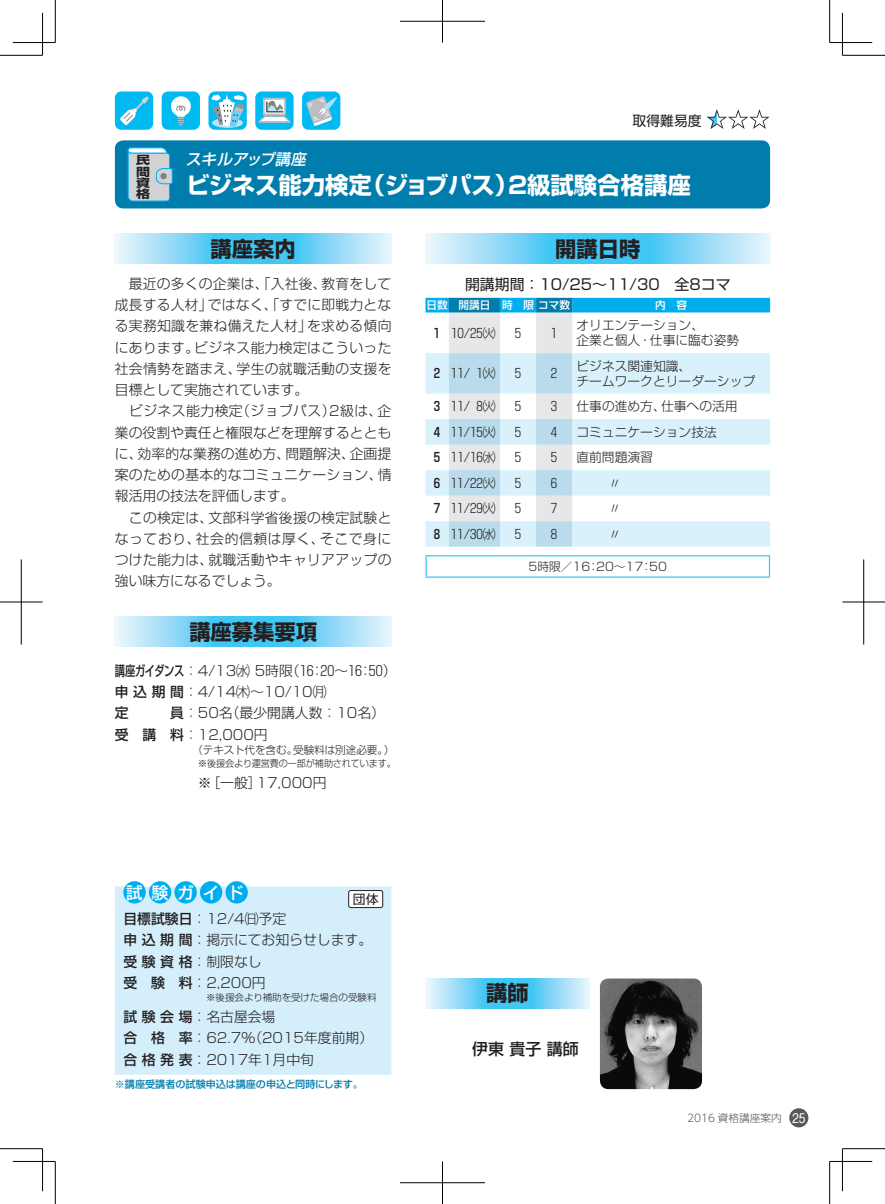
<style>
.page{position:relative;width:885px;height:1204px;background:#fff}
.page>*{position:absolute;margin:0;border:0;box-sizing:border-box;transform-origin:0 0}
.t1{font:700 23.4px "Shin Go Pr 6 N";color:#fff}
.t2{font:700 21.3px "Shin Go Pr 6 N";color:#231f20}
.t3{font:500 16.5px "Shin Go Pr 6 N";letter-spacing:.55em;color:#fff}
.t4{font:500 15.9px "Shin Go Pr 6 N";color:#231f20}
.t5{font:italic 500 15.45px "Shin Go Pr 6 N";color:#fff}
.t6{font:14.85px "Shin Go Pr 6 N";color:#231f20}
.t7{font:300 13.8px/21.3px "Shin Go Pr 6 N";letter-spacing:.015em;color:#231f20}
.t8{font:13.8px "Shin Go Pr 6 N";color:#231f20}
.t9{font:300 12.75px/14.9px "Shin Go Pr 6 N";color:#231f20}
.t10{font:12.75px "Shin Go Pr 6 N";color:#231f20}
.t11{font:300 11.7px "Shin Go Pr 6 N";color:#231f20}
.t12{font:700 11.1px/11.1px "Shin Go Pr 6 N";color:#231f20;text-align:justify;scale:1.25 1}
.t13{font:300 10.65px "Shin Go Pr 6 N";letter-spacing:-.01em;color:#231f20}
.t14{font:500 10.65px "Shin Go Pr 6 N";color:#fff}
.t15{font:300 10.65px "UD Shin Go Pr 6 N";color:#57585a}
.t16{font:500 10.05px "Shin Go Pr 6 N";color:#007dad}
.t17{font:300 9.6px "Shin Go Pr 6 N";letter-spacing:-.01em;color:#231f20}
.s1{font-weight:500}
.s2{font-family:"Gothic BBB Pr 6 N";font-weight:500;font-size:13.35px;color:#fff}
</style>
<div class="page">
<div style="left:115px;top:140px;width:655px;height:68px;background:#007dad;border-radius:9px"></div>
<svg style="left:128px;top:147px;width:45px;height:54px"></svg>
<svg style="left:425px;top:234px;width:345px;height:30px"></svg>
<svg style="left:425px;top:298px;width:345px;height:248px"></svg>
<svg style="left:425px;top:556px;width:1px;height:20px"></svg>
<hr style="left:425px;top:555px;width:345px;height:1px;background:#40c7f4">
<hr style="left:768px;top:556px;width:2px;height:20px;background:#40c7f4">
<hr style="left:425px;top:576px;width:345px;height:1px;background:#40c7f4">
<svg style="left:425px;top:978px;width:164px;height:30px"></svg>
<img style="left:600px;top:978px;width:102px;height:111px">
<div style="left:115px;top:886px;width:276px;height:188px;background:#d4effb"></div>
<div style="left:123px;top:881px;width:23px;height:22px;background:#00aeef;border-radius:50%"></div>
<div style="left:149px;top:881px;width:22px;height:22px;background:#00aeef;border-radius:50%"></div>
<div style="left:174px;top:881px;width:23px;height:22px;background:#00aeef;border-radius:50%"></div>
<div style="left:200px;top:881px;width:22px;height:22px;background:#00aeef;border-radius:50%"></div>
<div style="left:225px;top:881px;width:23px;height:22px;background:#00aeef;border-radius:50%"></div>
<div style="left:348px;top:890px;width:34px;height:17px;background:#fff;border-radius:2px"></div>
<div style="left:348px;top:890px;width:35px;height:17px;border:1px solid #231f20;border-radius:2px"></div>
<svg style="left:115px;top:234px;width:276px;height:30px"></svg>
<svg style="left:115px;top:617px;width:276px;height:29px"></svg>
<svg style="left:707px;top:109px;width:62px;height:20px"></svg>
<div style="left:115px;top:91px;width:38px;height:39px;background:#00baf1;border-radius:6px"></div>
<svg style="left:120px;top:96px;width:29px;height:29px"></svg>
<div style="left:162px;top:91px;width:38px;height:39px;background:#00baf1;border-radius:6px"></div>
<svg style="left:171px;top:96px;width:20px;height:30px"></svg>
<div style="left:208px;top:91px;width:39px;height:39px;background:#00baf1;border-radius:6px"></div>
<svg style="left:212px;top:118px;width:31px;height:10px"></svg>
<svg style="left:211px;top:94px;width:33px;height:32px"></svg>
<div style="left:255px;top:91px;width:38px;height:39px;background:#00baf1;border-radius:6px"></div>
<svg style="left:262px;top:97px;width:24px;height:19px"></svg>
<div style="left:262px;top:97px;width:24px;height:19px;border:1px solid #00baf1"></div>
<div style="left:265px;top:100px;width:19px;height:14px;background:#fff"></div>
<svg style="left:258px;top:101px;width:33px;height:22px"></svg>
<div style="left:302px;top:91px;width:38px;height:39px;background:#00baf1;border-radius:6px"></div>
<svg style="left:306px;top:96px;width:31px;height:30px"></svg>
<div style="left:789px;top:1108px;width:19px;height:19px;background:#57585a;border-radius:50%"></div>
<hr style="left:0;top:55px;width:43px;height:1px;background:#000">
<hr style="left:842px;top:55px;width:42px;height:1px;background:#000">
<hr style="left:0;top:1148px;width:43px;height:1px;background:#000">
<hr style="left:842px;top:1148px;width:42px;height:1px;background:#000">
<hr style="left:55px;top:0;width:1px;height:43px;background:#000">
<hr style="left:55px;top:1161px;width:1px;height:42px;background:#000">
<hr style="left:829px;top:0;width:1px;height:43px;background:#000">
<hr style="left:829px;top:1161px;width:1px;height:42px;background:#000">
<hr style="left:13px;top:42px;width:42px;height:1px;background:#000">
<hr style="left:829px;top:42px;width:43px;height:1px;background:#000">
<hr style="left:13px;top:1161px;width:42px;height:1px;background:#000">
<hr style="left:829px;top:1161px;width:43px;height:1px;background:#000">
<hr style="left:42px;top:13px;width:1px;height:42px;background:#000">
<hr style="left:42px;top:1148px;width:1px;height:43px;background:#000">
<hr style="left:842px;top:13px;width:1px;height:42px;background:#000">
<hr style="left:842px;top:1148px;width:1px;height:43px;background:#000">
<hr style="left:400px;top:21px;width:85px;height:1px;background:#000">
<hr style="left:442px;top:0;width:1px;height:43px;background:#000">
<hr style="left:400px;top:1182px;width:85px;height:1px;background:#000">
<hr style="left:442px;top:1161px;width:1px;height:42px;background:#000">
<hr style="left:0;top:601px;width:43px;height:1px;background:#000">
<hr style="left:21px;top:559px;width:1px;height:85px;background:#000">
<hr style="left:842px;top:601px;width:42px;height:1px;background:#000">
<hr style="left:863px;top:559px;width:1px;height:85px;background:#000">
<p class="t8" style="left:632px;top:109px;width:71px">取得難易度</p>
<p class="t12" style="left:136px;top:154px;width:13px">民間資格</p>
<p class="t5" style="left:186px;top:146px;width:126px">スキルアップ講座</p>
<h1 class="t1" style="left:186px;top:166px;width:506px">ビジネス能力検定（ジョブパス）2級試験合格講座</h1>
<h2 class="t2" style="left:210px;top:232px;width:87px">講座案内</h2>
<p class="t7" style="left:115px;top:271px;width:278px">　最近の多くの企業は、「入社後、教育をして成長する人材」ではなく、「すでに即戦力となる実務知識を兼ね備えた人材」を求める傾向にあります。ビジネス能力検定はこういった社会情勢を踏まえ、学生の就職活動の支援を目標として実施されています。<br>　ビジネス能力検定（ジョブパス）2級は、企業の役割や責任と権限などを理解するとともに、効率的な業務の進め方、問題解決、企画提案のための基本的なコミュニケーション、情報活用の技法を評価します。<br>　この検定は、文部科学省後援の検定試験となっており、社会的信頼は厚く、そこで身につけた能力は、就職活動やキャリアアップの強い味方になるでしょう。</p>
<h2 class="t2" style="left:189px;top:615px;width:129px">講座募集要項</h2>
<p class="t7" style="left:115px;top:658px;width:283px"><span class="s1">講座ガイダンス</span>：4/13㈬ 5時限（16：20～16：50）<span class="s1">申込期間</span>：4/14㈭～10/10㈪<br><span class="s1">定</span></p>
<p class="t7" style="left:115px;top:701px;width:271px;text-indent:55px"><span class="s1">員</span>：50名（最少開講人数：10名）<span class="s1">受 講 料</span>：12,000円</p>
<p class="t13" style="left:192px;top:741px;width:204px">（テキスト代を含む。受験料は別途必要。）</p>
<p class="t17" style="left:198px;top:755px;width:199px">※後援会より運営費の一部が補助されています。</p>
<p class="t7" style="left:198px;top:770px;width:130px">※［一般］17,000円</p>
<h2 class="t2" style="left:555px;top:232px;width:87px">開講日時</h2>
<p class="t6" style="left:465px;top:272px;width:267px">開講期間：10/25〜11/30　全8コマ</p>
<p class="t14" style="left:426px;top:296px;width:145px">日数 開講日 時　限コマ数</p>
<p class="t14" style="left:655px;top:296px;width:33px">内　容</p>
<p class="t9" style="left:434px;top:324px;width:63px"><span class="s1">1</span> 10/25㈫</p>
<p class="t9" style="left:514px;top:324px;width:8px">5</p>
<p class="t9" style="left:551px;top:324px;width:8px">1</p>
<p class="t9" style="left:576px;top:317px;width:164px">オリエンテーション、<br>企業と個人・仕事に臨む姿勢</p>
<p class="t9" style="left:434px;top:365px;width:63px"><span class="s1">2</span> 11/ 1㈫</p>
<p class="t9" style="left:514px;top:365px;width:8px">5</p>
<p class="t9" style="left:551px;top:365px;width:8px">2</p>
<p class="t9" style="left:576px;top:357px;width:180px">ビジネス関連知識、<br>チームワークとリーダーシップ</p>
<p class="t9" style="left:434px;top:398px;width:63px"><span class="s1">3</span> 11/ 8㈫</p>
<p class="t9" style="left:514px;top:398px;width:8px">5</p>
<p class="t9" style="left:551px;top:398px;width:8px">3</p>
<p class="t9" style="left:576px;top:398px;width:163px">仕事の進め方、仕事への活用</p>
<p class="t9" style="left:434px;top:423px;width:63px"><span class="s1">4</span> 11/15㈫</p>
<p class="t9" style="left:514px;top:423px;width:8px">5</p>
<p class="t9" style="left:551px;top:423px;width:8px">4</p>
<p class="t9" style="left:576px;top:423px;width:142px">コミュニケーション技法</p>
<p class="t9" style="left:434px;top:449px;width:63px"><span class="s1">5</span> 11/16㈬</p>
<p class="t9" style="left:514px;top:449px;width:8px">5</p>
<p class="t9" style="left:551px;top:449px;width:8px">5</p>
<p class="t9" style="left:576px;top:449px;width:78px">直前問題演習</p>
<p class="t9" style="left:434px;top:474px;width:63px"><span class="s1">6</span> 11/22㈫</p>
<p class="t9" style="left:514px;top:474px;width:8px">5</p>
<p class="t9" style="left:551px;top:474px;width:8px">6</p>
<p class="t9" style="left:434px;top:500px;width:63px"><span class="s1">7</span> 11/29㈫</p>
<p class="t9" style="left:514px;top:500px;width:8px">5</p>
<p class="t9" style="left:551px;top:500px;width:8px">7</p>
<p class="t9" style="left:434px;top:525px;width:63px"><span class="s1">8</span> 11/30㈬</p>
<p class="t9" style="left:514px;top:525px;width:8px">5</p>
<p class="t9" style="left:551px;top:525px;width:8px">8</p>
<p class="t11" style="left:528px;top:557px;width:140px">5時限／16：20〜17：50</p>
<p class="t3" style="left:126px;top:878px;width:119px">試験ガイド</p>
<p class="t10" style="left:353px;top:888px;width:27px">団体</p>
<p class="t7" style="left:123px;top:907px;width:250px"><span class="s1">目標試験日</span>：12/4㈰予定<br><span class="s1">申込期間</span>：掲示にてお知らせします。<span class="s1">受験資格</span>：制限なし<br><span class="s1">受 験 料</span>：2,200円</p>
<p class="t17" style="left:206px;top:989px;width:172px">※後援会より補助を受けた場合の受験料</p>
<p class="t7" style="left:123px;top:1004px;width:251px"><span class="s1">試験会場</span>：名古屋会場<br><span class="s1">合 格 率</span>：62.7%（2015年度前期）<span class="s1">合格発表</span>：2017年1月中旬</p>
<p class="t16" style="left:115px;top:1075px;width:249px">※講座受講者の試験申込は講座の申込と同時にします。</p>
<h2 class="t2" style="left:486px;top:976px;width:44px">講師</h2>
<p class="t4" style="left:472px;top:1035px;width:108px">伊東 貴子 講師</p>
<p class="t15" style="left:687px;top:1108px;width:120px">2016 資格講座案内 <span class="s2">25</span></p>
</div>
